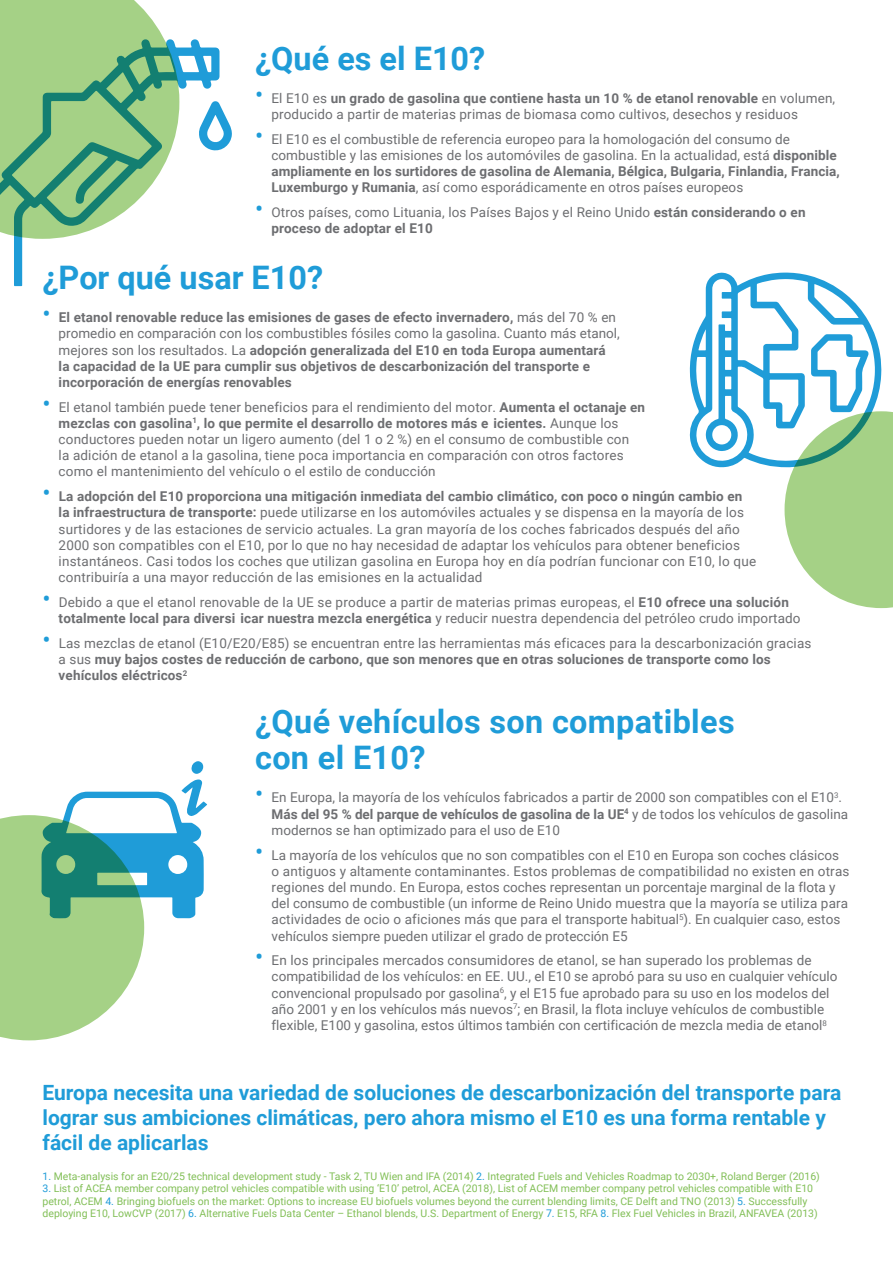
<style>
.page{position:relative;width:893px;height:1263px;background:#fff}
.page>*{position:absolute;margin:0;border:0;box-sizing:border-box;transform-origin:0 0}
.Heading_1{font:700 32.4px/36px "Roboto";letter-spacing:.01em;color:#1f9cd8}
.Bullets{font:700 21px/25.2px "Roboto";color:#1f9cd8}
.t1{font:13.5px/16.2px "Roboto";letter-spacing:.01em;color:#6d6e71}
.t2{font:700 13.5px/16.2px "Roboto";letter-spacing:.01em;color:#6d6e71}
.Footnote{font:10.5px/12.6px "Roboto";color:#82bf57}
.s1{font-size:24.3px;color:#1f9cd8}
.s2{font-weight:700}
.s3{font-weight:400;font-size:24.3px;color:#1f9cd8}
.s4{font-weight:400}
.s5{color:#1f9cd8}
</style>
<div class="page">
<svg style="left:0;top:0;width:164px;height:39px"></svg>
<svg style="left:689px;top:272px;width:204px;height:336px"></svg>
<svg style="left:0;top:39px;width:220px;height:247px"></svg>
<svg style="left:199px;top:101px;width:33px;height:51px"></svg>
<svg style="left:0;top:761px;width:207px;height:279px"></svg>
<p class="Heading_1" style="left:255px;top:39px;width:232px">¿Qué es el E10?</p>
<p class="t1" style="left:271px;top:89px;width:565px;text-indent:-16px"><span class="s1">•</span> El E10 es <span class="s2">un grado de gasolina que contiene hasta un 10 % de etanol renovable</span> en volumen, producido a partir de materias primas de biomasa como cultivos, desechos y residuos</p>
<p class="t1" style="left:271px;top:130px;width:570px;text-indent:-16px"><span class="s1">•</span> El E10 es el combustible de referencia europeo para la homologación del consumo de combustible y las emisiones de los automóviles de gasolina. En la actualidad, está <span class="s2">disponible ampliamente en los surtidores de gasolina de Alemania, Bélgica, Bulgaria, Finlandia, Francia, Luxemburgo y Rumania</span>, así como esporádicamente en otros países europeos</p>
<p class="t1" style="left:271px;top:204px;width:536px;text-indent:-16px"><span class="s1">•</span> Otros países, como Lituania, los Países Bajos y el Reino Unido <span class="s2">están considerando o en proceso de adoptar el E10</span></p>
<p class="Heading_1" style="left:43px;top:258px;width:282px">¿Por qué usar E10?</p>
<p class="t2" style="left:59px;top:309px;width:563px;text-indent:-16px"><span class="s3">•</span> El etanol renovable reduce las emisiones de gases de efecto invernadero, <span class="s4">más del 70 % en promedio en comparación con los combustibles fósiles como la gasolina. Cuanto más etanol, mejores son los resultados. La</span> adopción generalizada del E10 en toda Europa aumentará la capacidad de la UE para cumplir sus objetivos de descarbonización del transporte e incorporación de energías renovables</p>
<p class="t1" style="left:59px;top:398px;width:588px;text-indent:-16px"><span class="s1">•</span> El etanol también puede tener beneficios para el rendimiento del motor. <span class="s2">Aumenta el octanaje en mezclas con gasolina</span><sup>1</sup><span class="s2">, lo que permite el desarrollo de motores más e icientes.</span> Aunque los conductores pueden notar un ligero aumento (del 1 o 2 %) en el consumo de combustible con<br>la adición de etanol a la gasolina, tiene poca importancia en comparación con otros factores como el mantenimiento del vehículo o el estilo de conducción</p>
<p class="t1" style="left:59px;top:488px;width:699px;text-indent:-16px"><span class="s1">•</span> <span class="s2">La adopción del E10 proporciona una mitigación inmediata del cambio climático, con poco o ningún cambio en la infraestructura de transporte:</span> puede utilizarse en los automóviles actuales y se dispensa en la mayoría de los surtidores y de las estaciones de servicio actuales. La gran mayoría de los coches fabricados después del año 2000 son compatibles con el E10, por lo que no hay necesidad de adaptar los vehículos para obtener beneficios instantáneos. Casi todos los coches que utilizan gasolina en Europa hoy en día podrían funcionar con E10, lo que contribuiría a una mayor reducción de las emisiones en la actualidad</p>
<p class="t1" style="left:59px;top:593px;width:743px;text-indent:-16px"><span class="s1">•</span> Debido a que el etanol renovable de la UE se produce a partir de materias primas europeas, el <span class="s2">E10 ofrece una solución totalmente local para diversi icar nuestra mezcla energética</span> y reducir nuestra dependencia del petróleo crudo importado</p>
<p class="t1" style="left:59px;top:634px;width:754px;text-indent:-16px"><span class="s1">•</span> Las mezclas de etanol (E10/E20/E85) se encuentran entre las herramientas más eficaces para la descarbonización gracias a sus <span class="s2">muy bajos costes de reducción de carbono, que son menores que en otras soluciones de transporte como los vehículos eléctricos</span><sup>2</sup></p>
<p class="Heading_1" style="left:255px;top:702px;width:481px">¿Qué vehículos son compatibles con el E10?</p>
<p class="t1" style="left:272px;top:789px;width:578px;text-indent:-17px"><span class="s1">•</span> En Europa, la mayoría de los vehículos fabricados a partir de 2000 son compatibles con el E10<sup>3</sup>.<br><span class="s2">Más del 95 % del parque de vehículos de gasolina de la UE</span><sup>4</sup> y de todos los vehículos de gasolina modernos se han optimizado para el uso de E10</p>
<p class="t1" style="left:271px;top:846px;width:579px;text-indent:-16px"><span class="s1">•</span> La mayoría de los vehículos que no son compatibles con el E10 en Europa son coches clásicos o antiguos y altamente contaminantes. Estos problemas de compatibilidad no existen en otras regiones del mundo. En Europa, estos coches representan un porcentaje marginal de la flota y del consumo de combustible (un informe de Reino Unido muestra que la mayoría se utiliza para actividades de ocio o aficiones más que para el transporte habitual<sup>5</sup>). En cualquier caso, estos vehículos siempre pueden utilizar el grado de protección E5</p>
<p class="t1" style="left:272px;top:952px;width:567px;text-indent:-16px"><span class="s1">•</span> En los principales mercados consumidores de etanol, se han superado los problemas de compatibilidad de los vehículos: en EE. UU., el E10 se aprobó para su uso en cualquier vehículo convencional propulsado por gasolina<sup>6</sup>, y el E15 fue aprobado para su uso en los modelos del año 2001 y en los vehículos más nuevos<sup>7</sup>; en Brasil, la flota incluye vehículos de combustible flexible, E100 y gasolina, estos últimos también con certificación de mezcla media de etanol<sup>8</sup></p>
<p class="Bullets" style="left:43px;top:1079px;width:800px">Europa necesita una variedad de soluciones de descarbonización del transporte para lograr sus ambiciones climáticas, pero ahora mismo el E10 es una forma rentable y fácil de aplicarlas</p>
<p class="Footnote" style="left:43px;top:1169px;width:779px"><span class="s5">1.</span> Meta-analysis for an E20/25 technical development study - Task 2, TU Wien and IFA (2014) <span class="s5">2.</span> Integrated Fuels and Vehicles Roadmap to 2030+, Roland Berger (2016)</p>
<p class="Footnote" style="left:43px;top:1182px;width:777px"><span class="s5">3.</span> List of ACEA member company petrol vehicles compatible with using ‘E10’ petrol, ACEA (2018), List of ACEM member company petrol vehicles compatible with E10 petrol, ACEM <span class="s5">4.</span> Bringing biofuels on the market: Options to increase EU biofuels volumes beyond the current blending limits, CE Delft and TNO (2013) <span class="s5">5.</span> Successfully deploying E10, LowCVP (2017) <span class="s5">6.</span> Alternative Fuels Data Center – Ethanol blends, U.S. Department of Energy <span class="s5">7.</span> E15, RFA <span class="s5">8.</span> Flex Fuel Vehicles in Brazil, ANFAVEA (2013)</p>
</div>
